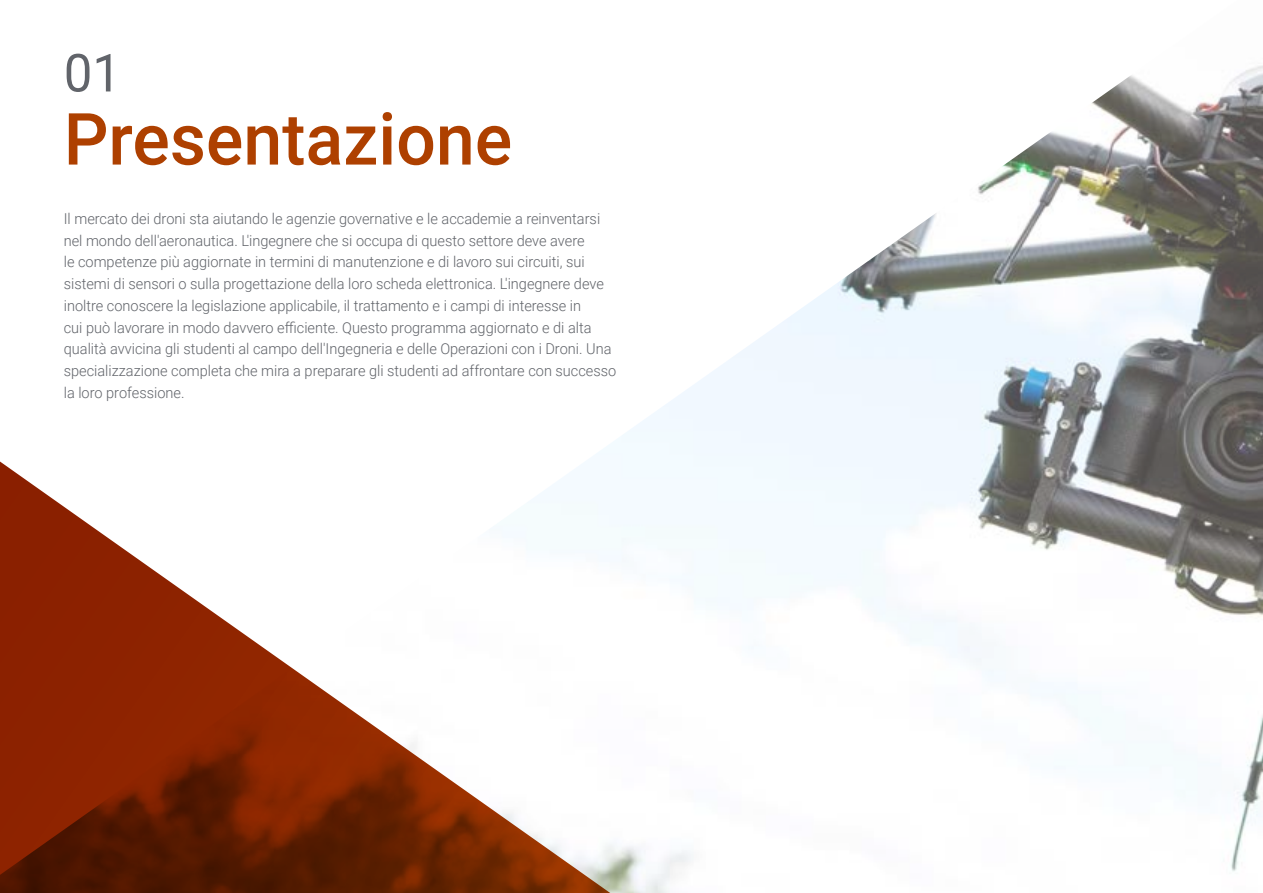
<style>
.page{position:relative;width:1263px;height:893px;background:#fff}
.page>*{position:absolute;margin:0;border:0;box-sizing:border-box;transform-origin:0 0}
.t1{font:500 72px "Roboto";color:#ae4000}
.t2{font:52.5px "Roboto";color:#61646a}
.t3{font:300 15px/21.8px "Roboto";color:#61646a}
</style>
<div class="page">
<img style="left:608px;top:65px;width:655px;height:828px">
<svg style="left:0;top:446px;width:640px;height:447px"></svg>
<h2 class="t2" style="left:64px;top:36px;width:59px">01</h2>
<h1 class="t1" style="left:64px;top:89px;width:450px">Presentazione</h1>
<p class="t3" style="left:64px;top:207px;width:554px">Il mercato dei droni sta aiutando le agenzie governative e le accademie a reinventarsi nel mondo dell'aeronautica. L'ingegnere che si occupa di questo settore deve avere<br>le competenze più aggiornate in termini di manutenzione e di lavoro sui circuiti, sui sistemi di sensori o sulla progettazione della loro scheda elettronica. L'ingegnere deve inoltre conoscere la legislazione applicabile, il trattamento e i campi di interesse in<br>cui può lavorare in modo davvero efficiente. Questo programma aggiornato e di alta qualità avvicina gli studenti al campo dell'Ingegneria e delle Operazioni con i Droni. Una specializzazione completa che mira a preparare gli studenti ad affrontare con successo la loro professione.</p>
</div>
